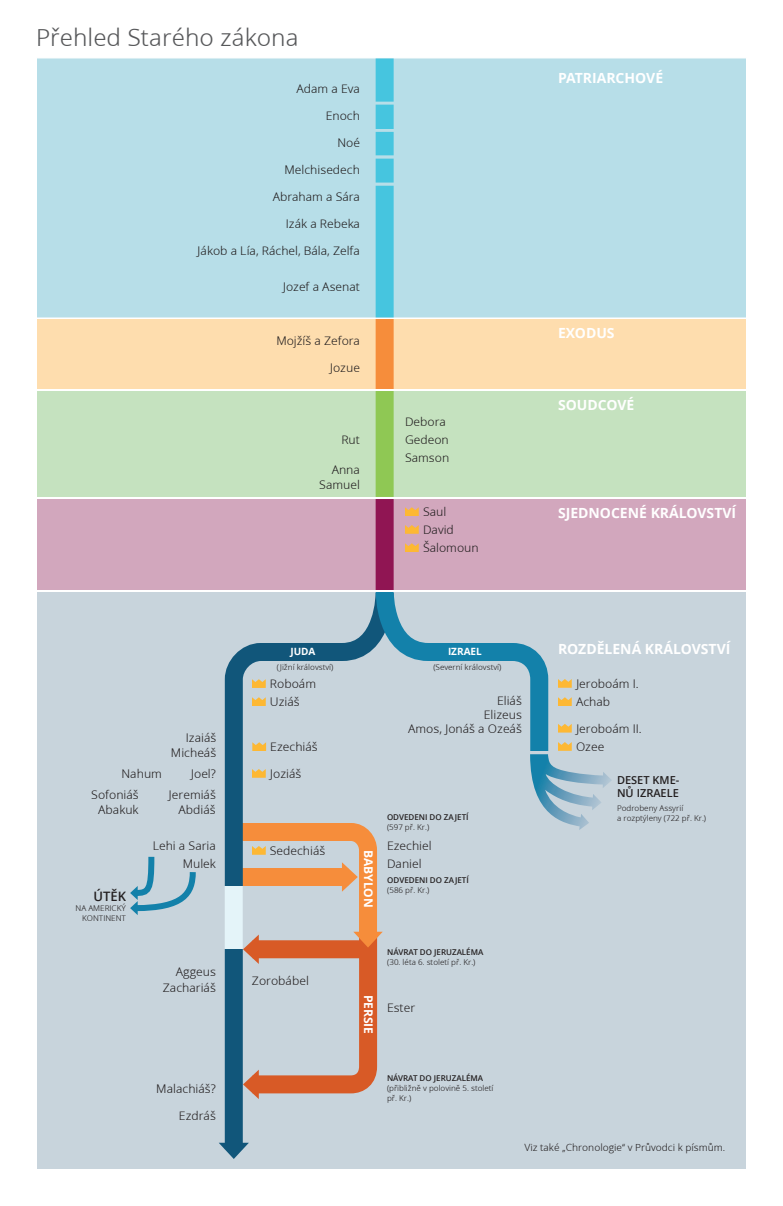
<style>
.page{position:relative;width:783px;height:1206px;background:#fff}
.page>*{position:absolute;margin:0;border:0;box-sizing:border-box;transform-origin:0 0}
.t1{font:24px "Zoramlds Lat";color:#57585a}
.t2{font:700 14px "Zoramlds Lat";color:#fff}
.t3{font:600 13px "Zoramlds Lat";color:#231f20}
.t4{font:12px/14.2px "Zoramlds Lat";color:#231f20;text-align:right}
.t5{font:700 12px "Zoramlds Lat";color:#fff}
.t6{font:600 11px/13px "Zoramlds Lat";color:#231f20}
.t7{font:10px "Zoramlds Lat";color:#231f20}
.t8{font:700 10px "Zoramlds Lat";color:#fff}
.t9{font:8px/10px "Zoramlds Lat";color:#231f20}
.t10{font:600 8px "Zoramlds Lat";color:#231f20}
</style>
<div class="page">
<div style="left:36px;top:57px;width:711px;height:261px;background:#b7dee8;border:1px solid #fff"></div>
<div style="left:36px;top:318px;width:711px;height:72px;background:#feddae;border:1px solid #fff"></div>
<div style="left:36px;top:390px;width:711px;height:108px;background:#c5e2bf;border:1px solid #fff"></div>
<div style="left:36px;top:498px;width:711px;height:93px;background:#d2a7bd;border:1px solid #fff"></div>
<div style="left:36px;top:592px;width:710px;height:578px;background:#c8d4dc"></div>
<svg style="left:130px;top:856px;width:66px;height:59px"></svg>
<div style="left:376px;top:319px;width:18px;height:70px;background:#f68d3b"></div>
<div style="left:376px;top:391px;width:18px;height:106px;background:#8fc854"></div>
<div style="left:225px;top:949px;width:18px;height:200px;background:#11567a"></div>
<svg style="left:219px;top:1143px;width:30px;height:16px"></svg>
<div style="left:376px;top:499px;width:18px;height:91px;background:#901553"></div>
<div style="left:376px;top:58px;width:18px;height:44px;background:#46c5df"></div>
<div style="left:376px;top:105px;width:18px;height:24px;background:#46c5df"></div>
<div style="left:376px;top:132px;width:18px;height:23px;background:#46c5df"></div>
<div style="left:376px;top:159px;width:18px;height:24px;background:#46c5df"></div>
<div style="left:376px;top:186px;width:18px;height:131px;background:#46c5df"></div>
<svg style="left:405px;top:507px;width:14px;height:9px"></svg>
<svg style="left:405px;top:525px;width:14px;height:9px"></svg>
<svg style="left:405px;top:543px;width:14px;height:9px"></svg>
<svg style="left:223px;top:574px;width:389px;height:528px"></svg>
<h1 class="t1" style="left:36px;top:20px;width:264px">Přehled Starého zákona</h1>
<p class="t4" style="left:297px;top:82px;width:65px">Adam a Eva</p>
<p class="t4" style="left:326px;top:109px;width:36px">Enoch</p>
<p class="t4" style="left:337px;top:136px;width:24px">Noé</p>
<p class="t4" style="left:285px;top:163px;width:77px">Melchisedech</p>
<p class="t4" style="left:273px;top:190px;width:89px">Abraham a Sára</p>
<p class="t4" style="left:286px;top:217px;width:76px">Izák a Rebeka</p>
<p class="t4" style="left:197px;top:244px;width:164px">Jákob a Lía, Ráchel, Bála, Zelfa</p>
<p class="t4" style="left:283px;top:280px;width:79px">Jozef a Asenat</p>
<p class="t4" style="left:276px;top:334px;width:85px">Mojžíš a Zefora</p>
<p class="t4" style="left:330px;top:361px;width:32px">Jozue</p>
<p class="t4" style="left:341px;top:433px;width:20px">Rut</p>
<p class="t4" style="left:319px;top:478px;width:42px">Samuel</p>
<p class="t4" style="left:332px;top:463px;width:30px">Anna</p>
<p class="t4" style="left:405px;top:415px;width:42px">Debora</p>
<p class="t4" style="left:405px;top:433px;width:45px">Gedeon</p>
<p class="t4" style="left:405px;top:451px;width:46px">Samson</p>
<p class="t4" style="left:423px;top:505px;width:25px">Saul</p>
<p class="t4" style="left:423px;top:523px;width:32px">David</p>
<p class="t4" style="left:423px;top:541px;width:57px">Šalomoun</p>
<p class="t8" style="left:290px;top:644px;width:26px">JUDA</p>
<p class="t8" style="left:448px;top:644px;width:35px">IZRAEL</p>
<p class="t4" style="left:171px;top:730px;width:47px;line-height:15.2px">Izaiáš<br>Micheáš</p>
<p class="t4" style="left:122px;top:767px;width:42px">Nahum</p>
<p class="t4" style="left:169px;top:763px;width:49px;line-height:21.2px">Joel?<br>Jeremiáš</p>
<p class="t4" style="left:179px;top:803px;width:39px">Abdiáš</p>
<p class="t4" style="left:91px;top:788px;width:49px;line-height:15px;text-align:center">Sofoniáš<br>Abakuk</p>
<p class="t3" style="left:93px;top:886px;width:34px">ÚTĚK</p>
<p class="t9" style="left:76px;top:903px;width:52px;text-align:right">NA AMERICKÝ<br>KONTINENT</p>
<p class="t4" style="left:153px;top:837px;width:65px;line-height:17.8px">Lehi a Saria<br>Mulek</p>
<p class="t4" style="left:163px;top:964px;width:55px;line-height:15.9px">Aggeus<br>Zachariáš</p>
<p class="t4" style="left:156px;top:1082px;width:61px">Malachiáš?</p>
<p class="t4" style="left:179px;top:1109px;width:39px">Ezdráš</p>
<p class="t9" style="left:277px;top:662px;width:58px">(Jižní království)</p>
<p class="t9" style="left:433px;top:662px;width:69px">(Severní království)</p>
<p class="t4" style="left:270px;top:675px;width:48px;line-height:17.8px;text-align:left">Roboám<br>Uziáš</p>
<p class="t4" style="left:270px;top:740px;width:49px">Ezechiáš</p>
<p class="t4" style="left:270px;top:767px;width:33px">Joziáš</p>
<p class="t4" style="left:270px;top:844px;width:57px">Sedechiáš</p>
<p class="t4" style="left:252px;top:974px;width:58px">Zorobábel</p>
<p class="t4" style="left:408px;top:693px;width:115px">Eliáš<br>Elizeus<br>Amos, Jonáš a Ozeáš</p>
<p class="t5" style="left:378px;top:850px;width:59px;rotate:90deg">BABYLON</p>
<p class="t10" style="left:387px;top:811px;width:83px">ODVEDENI DO ZA JETÍ</p>
<p class="t9" style="left:387px;top:822px;width:44px">(597 př. Kr.)</p>
<p class="t4" style="left:387px;top:837px;width:46px;line-height:18.2px;text-align:left">Ezechiel<br>Daniel</p>
<p class="t10" style="left:387px;top:874px;width:83px">ODVEDENI DO ZA JETÍ</p>
<p class="t9" style="left:387px;top:885px;width:44px">(586 př. Kr.)</p>
<p class="t5" style="left:378px;top:995px;width:41px;rotate:90deg">PERSIE</p>
<p class="t10" style="left:387px;top:946px;width:98px">NÁVRAT DO JERUZALÉMA</p>
<p class="t9" style="left:387px;top:957px;width:90px">(30. léta 6. století př. Kr.)</p>
<p class="t4" style="left:387px;top:1001px;width:30px">Ester</p>
<p class="t10" style="left:387px;top:1072px;width:98px">NÁVRAT DO JERUZALÉMA</p>
<p class="t9" style="left:387px;top:1083px;width:108px">(přibližně v polovině 5. století př. Kr.)</p>
<p class="t2" style="left:558px;top:67px;width:107px">PATRIARCHOVÉ</p>
<p class="t2" style="left:558px;top:322px;width:58px">EXODUS</p>
<p class="t2" style="left:558px;top:394px;width:78px">SOUDCOVÉ</p>
<p class="t2" style="left:558px;top:502px;width:180px">SJEDNOCENÉ KRÁLOVSTVÍ</p>
<p class="t2" style="left:558px;top:638px;width:174px">ROZDĚLENÁ KRÁLOVSTVÍ</p>
<p class="t4" style="left:576px;top:677px;width:64px">Jeroboám I.</p>
<p class="t4" style="left:576px;top:719px;width:67px;line-height:18.2px;text-align:left">Jeroboám II.<br>Ozee</p>
<p class="t4" style="left:576px;top:695px;width:36px">Achab</p>
<p class="t6" style="left:617px;top:774px;width:64px">DESET KME-<br>NŮ IZRAELE</p>
<p class="t9" style="left:617px;top:804px;width:91px">Podrobeny Assyrií<br>a rozptýleny (722 př. Kr.)</p>
<p class="t7" style="left:524px;top:1140px;width:202px">Viz také „Chronologie“ v Průvodci k písmům.</p>
</div>
